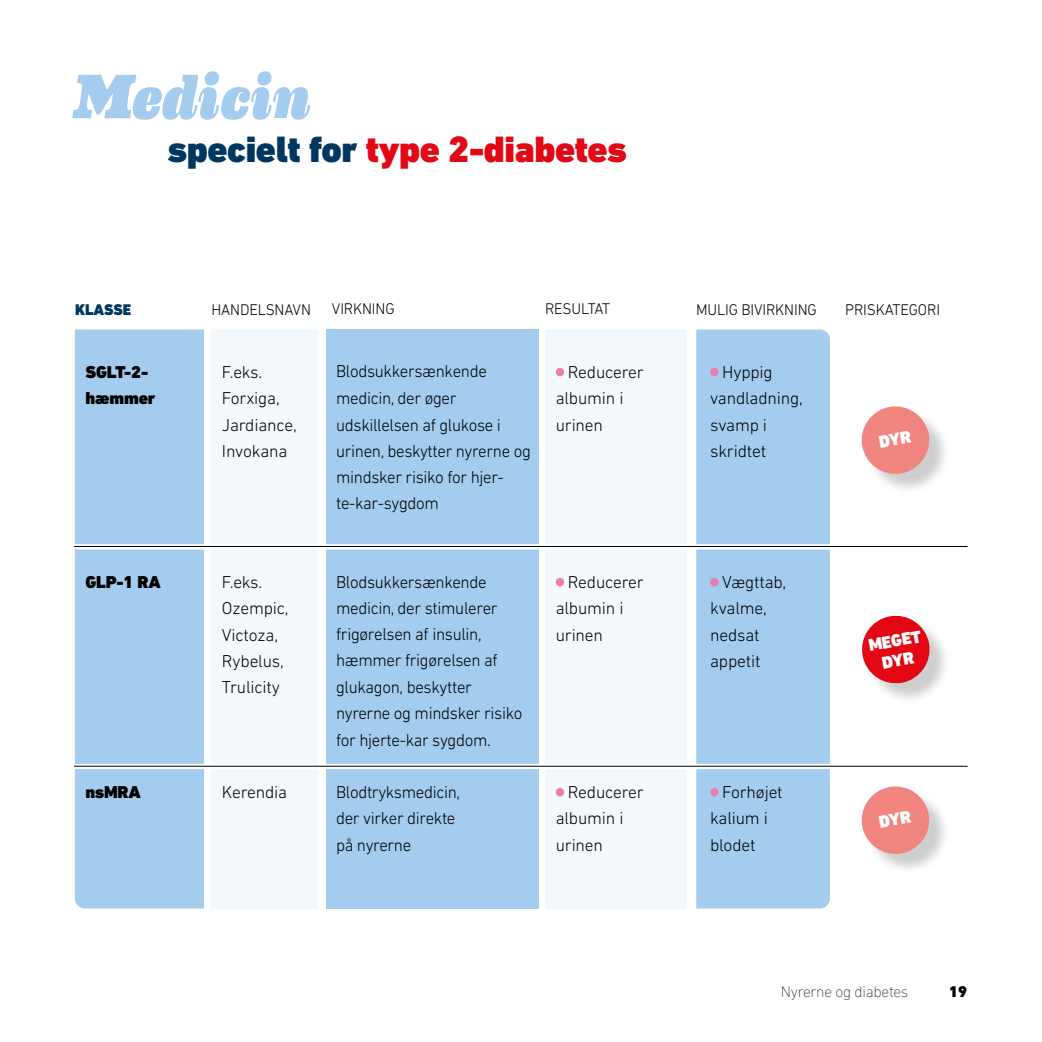
<style>
.page{position:relative;width:1042px;height:1042px;background:#fff}
.page>*{position:absolute;margin:0;border:0;box-sizing:border-box;transform-origin:0 0}
.t1{font:italic 900 63px "Eames Century Modern";letter-spacing:-.02em;color:#a3ccee;scale:.96 1}
.t2{font:900 37.27px "DIN Next LT Pro";letter-spacing:-.01em;color:#e30613}
.t3{font:300 17.5px/26.2px "DIN Next LT Pro";letter-spacing:-.02em;color:#000}
.t4{font:900 17.5px/26.2px "DIN Next LT Pro";letter-spacing:-.01em;color:#000}
.t5{font:900 17.5px/19.2px "DIN Next LT Pro";color:#fff;text-align:center}
.t6{font:300 15.75px "DIN Next LT Pro";letter-spacing:-.01em;color:#000}
.t7{font:200 15.75px "DIN Next LT Pro";letter-spacing:-.02em;color:#000}
.t8{font:900 15.75px "DIN Next LT Pro";letter-spacing:-.01em;color:#003761}
.t9{font:900 15.75px "DIN Next LT Pro";color:#000}
.s1{color:#003761}
</style>
<div class="page">
<div style="left:75px;top:329px;width:129px;height:579px;background:#a3ccee"></div>
<div style="left:545px;top:329px;width:142px;height:579px;background:#f3f8fd"></div>
<div style="left:696px;top:329px;width:134px;height:579px;background:#a3ccee"></div>
<div style="left:211px;top:329px;width:107px;height:579px;background:#f3f8fd"></div>
<div style="left:326px;top:329px;width:213px;height:579px;background:#a3ccee"></div>
<svg style="left:556px;top:368px;width:8px;height:8px"></svg>
<svg style="left:556px;top:578px;width:8px;height:8px"></svg>
<svg style="left:556px;top:788px;width:8px;height:8px"></svg>
<svg style="left:710px;top:368px;width:8px;height:8px"></svg>
<svg style="left:710px;top:578px;width:8px;height:8px"></svg>
<svg style="left:710px;top:788px;width:8px;height:8px"></svg>
<div style="left:63px;top:544px;width:944px;height:5px;background:#fff"></div>
<svg style="left:74px;top:764px;width:796px;height:5px;fill:#fff"></svg>
<div style="left:865px;top:619px;width:86px;height:86px;background:#000;opacity:.2"></div>
<svg style="left:862px;top:615px;width:70px;height:71px"></svg>
<div style="left:864px;top:409px;width:87px;height:87px;background:#000;opacity:.2"></div>
<div style="left:864px;top:789px;width:87px;height:87px;background:#000;opacity:.2"></div>
<hr style="left:74px;top:546px;width:893px;height:1px;background:#000">
<hr style="left:74px;top:766px;width:893px;height:1px;background:#000">
<svg style="left:861px;top:406px;width:71px;height:70px"></svg>
<svg style="left:861px;top:786px;width:71px;height:70px"></svg>
<h1 class="t1" style="left:74px;top:48px;width:249px">Medicin</h1>
<h2 class="t2" style="left:168px;top:127px;width:460px"><span class="s1">specielt for</span> type 2-diabetes</h2>
<p class="t8" style="left:75px;top:300px;width:58px">KLASSE</p>
<p class="t6" style="left:211px;top:301px;width:101px">HANDELSNAVN</p>
<p class="t6" style="left:332px;top:300px;width:64px">VIRKNING</p>
<p class="t6" style="left:545px;top:300px;width:67px">RESULTAT</p>
<p class="t6" style="left:696px;top:300px;width:122px">MULIG BIVIRKNING</p>
<p class="t6" style="left:845px;top:301px;width:96px">PRISKATEGORI</p>
<p class="t4" style="left:85px;top:359px;width:71px">SGLT-2- hæmmer</p>
<p class="t3" style="left:222px;top:359px;width:76px">F.eks.<br>Forxiga,<br>Jardiance,<br>Invokana</p>
<p class="t3" style="left:336px;top:358px;width:196px">Blodsukkersænkende medicin, der øger udskillelsen af glukose i urinen, beskytter nyrerne og mindsker risiko for hjer&shy;te-kar-sygdom</p>
<p class="t3" style="left:556px;top:359px;width:90px;text-indent:12px">Reducerer albumin i urinen</p>
<p class="t3" style="left:710px;top:359px;width:94px;text-indent:12px">Hyppig vandladning, svamp i skridtet</p>
<p class="t4" style="left:85px;top:569px;width:77px">GLP-1 RA</p>
<p class="t4" style="left:85px;top:779px;width:57px">nsMRA</p>
<p class="t3" style="left:222px;top:569px;width:68px">F.eks.<br>Ozempic,<br>Victoza,<br>Rybelus,<br>Trulicity</p>
<p class="t3" style="left:222px;top:779px;width:67px">Kerendia</p>
<p class="t3" style="left:336px;top:569px;width:188px">Blodsukkersænkende medicin, der stimulerer frigørelsen af insulin, hæmmer frigørelsen af glukagon, beskytter nyrerne og mindsker risiko for hjerte-kar sygdom.</p>
<p class="t3" style="left:336px;top:779px;width:126px">Blodtryksmedicin, der virker direkte på nyrerne</p>
<p class="t3" style="left:556px;top:569px;width:90px;text-indent:12px">Reducerer albumin i urinen</p>
<p class="t3" style="left:556px;top:779px;width:90px;text-indent:12px">Reducerer albumin i urinen</p>
<p class="t3" style="left:710px;top:569px;width:78px;text-indent:12px">Vægttab, kvalme, nedsat appetit</p>
<p class="t3" style="left:710px;top:779px;width:74px;text-indent:12px">Forhøjet kalium i blodet</p>
<p class="t5" style="left:867px;top:636px;width:55px;rotate:-10deg">MEGET<br>DYR</p>
<p class="t7" style="left:781px;top:983px;width:129px">Nyrerne og diabetes</p>
<p class="t9" style="left:949px;top:982px;width:19px">19</p>
</div>
